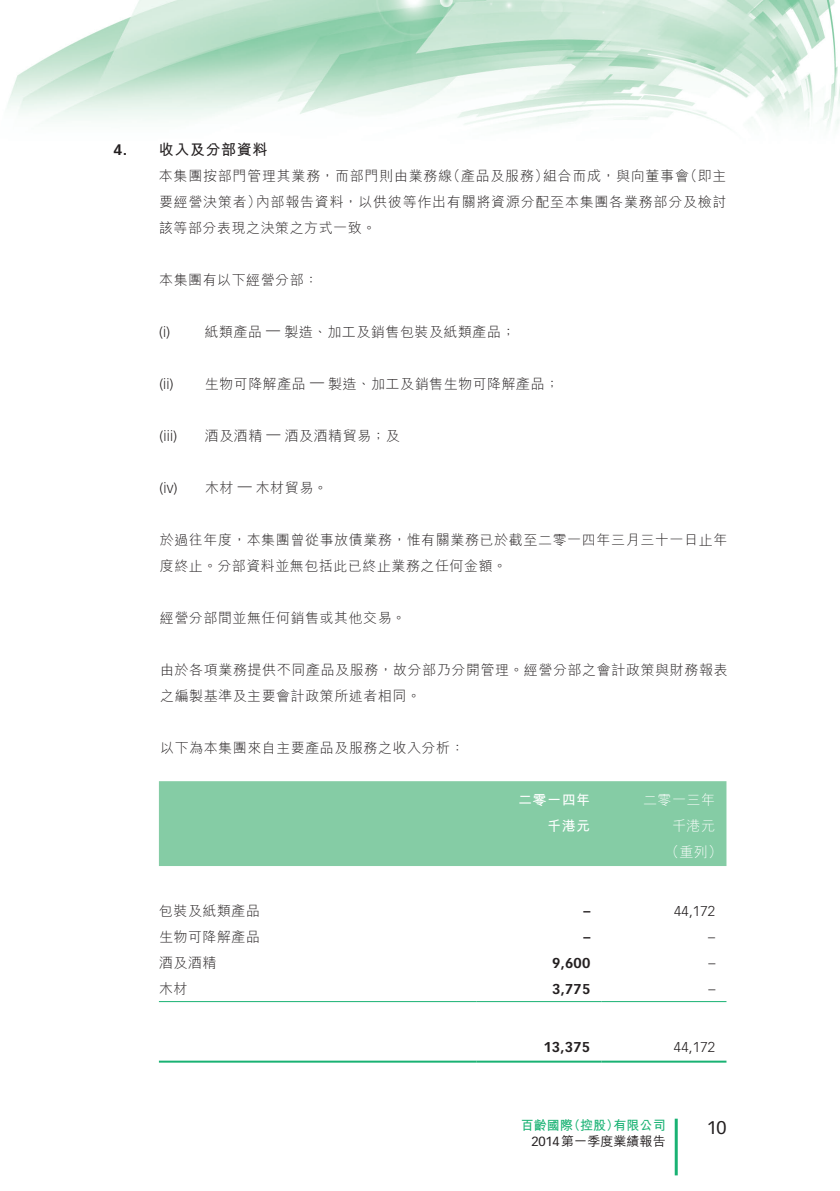
<style>
.page{position:relative;width:840px;height:1191px;background:#fff}
.page>*{position:absolute;margin:0;border:0;box-sizing:border-box;transform-origin:0 0}
.t1{font:18px "Vectora LT Std";color:#231f20}
.t2{font:700 15px "M Hei HK";letter-spacing:.04em;color:#231f20}
.t3{font:700 15px "Vectora LT Std";color:#231f20}
.t4{font:300 14px/26px "M Hei HK";letter-spacing:.035em;color:#231f20}
.t5{font:300 14px/26px "M Hei HK";letter-spacing:.055em;color:#231f20}
.t6{font:300 14px "Vectora LT Std";letter-spacing:.015em;color:#231f20}
.t7{font:700 14px "Vectora LT Std";letter-spacing:.02em;color:#231f20}
.t8{font:300 14px "M Hei HK";letter-spacing:.035em;color:#fff}
.t9{font:700 14px "M Hei HK";letter-spacing:.04em;color:#fff}
.t10{font:500 13px/16px "M Hei HK";letter-spacing:.005em;color:#231f20}
.t11{font:700 13px "M Hei HK";letter-spacing:.005em;color:#19b273}
.s1{font-weight:700;color:#19b273}
.s2{font-family:"Vectora LT Std";font-weight:400}
</style>
<div class="page">
<img style="left:7px;top:0;width:832px;height:1176px">
<hr style="left:674px;top:1118px;width:3px;height:57px;background:#19b273">
<div style="left:159px;top:781px;width:567px;height:85px;background:#85cca5"></div>
<hr style="left:159px;top:1001px;width:317px;height:1px;background:#19b273">
<hr style="left:476px;top:1001px;width:125px;height:1px;background:#19b273">
<hr style="left:601px;top:1001px;width:125px;height:1px;background:#19b273">
<hr style="left:159px;top:1060px;width:317px;height:2px;background:#19b273">
<hr style="left:476px;top:1060px;width:125px;height:2px;background:#19b273">
<hr style="left:601px;top:1060px;width:125px;height:2px;background:#19b273">
<p class="t3" style="left:113px;top:141px;width:15px">4.</p>
<p class="t2" style="left:159px;top:139px;width:110px">收入及分部資料</p>
<p class="t4" style="left:446px;top:163px;width:103px">（產品及服務）</p>
<p class="t4" style="left:683px;top:163px;width:45px">（即主</p>
<p class="t4" style="left:543px;top:163px;width:147px">組合而成，與向董事會</p>
<p class="t5" style="left:256px;top:163px;width:472px;text-indent:-97px">本集團按部門管理其業務，而部門則由業務線<br>內部報告資料，以供彼等作出有關將資源分配至本集團各業務部分及檢討</p>
<p class="t4" style="left:159px;top:189px;width:218px">要經營決策者）<br>該等部分表現之決策之方式一致。</p>
<p class="t4" style="left:159px;top:267px;width:160px">本集團有以下經營分部：</p>
<p class="t4" style="left:284px;top:319px;width:232px">製造、加工及銷售包裝及紙類產品;</p>
<p class="t4" style="left:204px;top:319px;width:59px">紙類產品</p>
<p class="t6" style="left:159px;top:324px;width:12px">)i(</p>
<p class="t6" style="left:266px;top:322px;width:15px">—</p>
<p class="t6" style="left:159px;top:376px;width:16px">)i i(</p>
<p class="t6" style="left:159px;top:428px;width:19px">(iii)</p>
<p class="t4" style="left:205px;top:371px;width:103px">生物可降解產品</p>
<p class="t4" style="left:328px;top:371px;width:232px">製造、加工及銷售生物可降解產品;</p>
<p class="t6" style="left:310px;top:374px;width:15px">—</p>
<p class="t4" style="left:205px;top:423px;width:59px">酒及酒精</p>
<p class="t4" style="left:284px;top:423px;width:116px">酒及酒精貿易；及</p>
<p class="t6" style="left:266px;top:426px;width:15px">—</p>
<p class="t4" style="left:205px;top:475px;width:30px">木材</p>
<p class="t4" style="left:255px;top:475px;width:73px">木材貿易。</p>
<p class="t6" style="left:159px;top:480px;width:19px">i v( )</p>
<p class="t4" style="left:160px;top:527px;width:569px">於過往年度，本集團曾從事放債業務，惟有關業務已於截至二零一四年三月三十一日止年度終止。分部資料並無包括此已終止業務之任何金額。</p>
<p class="t4" style="left:160px;top:605px;width:247px">經營分部間並無任何銷售或其他交易。</p>
<p class="t4" style="left:160px;top:657px;width:569px">由於各項業務提供不同產品及服務，故分部乃分開管理。經營分部之會計政策與財務報表之編製基準及主要會計政策所述者相同。</p>
<p class="t4" style="left:160px;top:735px;width:305px">以下為本集團來自主要產品及服務之收入分析：</p>
<p class="t8" style="left:642px;top:793px;width:74px">二零一三年</p>
<p class="t6" style="left:237px;top:478px;width:15px">—</p>
<p class="t9" style="left:517px;top:790px;width:74px">二零一四年</p>
<p class="t9" style="left:547px;top:816px;width:45px">千港元</p>
<p class="t8" style="left:671px;top:819px;width:45px">千港元</p>
<p class="t8" style="left:664px;top:845px;width:58px">（重列(</p>
<p class="t4" style="left:159px;top:898px;width:103px">包裝及紙類產品</p>
<p class="t7" style="left:583px;top:902px;width:8px">–</p>
<p class="t6" style="left:673px;top:903px;width:43px">44,172</p>
<p class="t4" style="left:159px;top:924px;width:103px">生物可降解產品</p>
<p class="t7" style="left:583px;top:928px;width:8px">–</p>
<p class="t6" style="left:708px;top:929px;width:8px">–</p>
<p class="t4" style="left:159px;top:950px;width:59px">酒及酒精</p>
<p class="t7" style="left:552px;top:954px;width:40px">9,600</p>
<p class="t6" style="left:708px;top:955px;width:8px">–</p>
<p class="t4" style="left:159px;top:976px;width:30px">木材</p>
<p class="t7" style="left:552px;top:980px;width:40px">3,775</p>
<p class="t6" style="left:708px;top:981px;width:8px">–</p>
<p class="t7" style="left:543px;top:1038px;width:48px">13,375</p>
<p class="t6" style="left:673px;top:1039px;width:43px">44,172</p>
<p class="t11" style="left:567px;top:1116px;width:53px">（控股）</p>
<p class="t10" style="left:531px;top:1116px;width:136px;text-indent:-11px"><span class="s1">百齡國際<br></span><span class="s2">2014</span>第一季度業績報告</p>
<p class="t1" style="left:706px;top:1116px;width:21px">10</p>
<p class="t11" style="left:613px;top:1116px;width:54px">有限公司</p>
</div>
